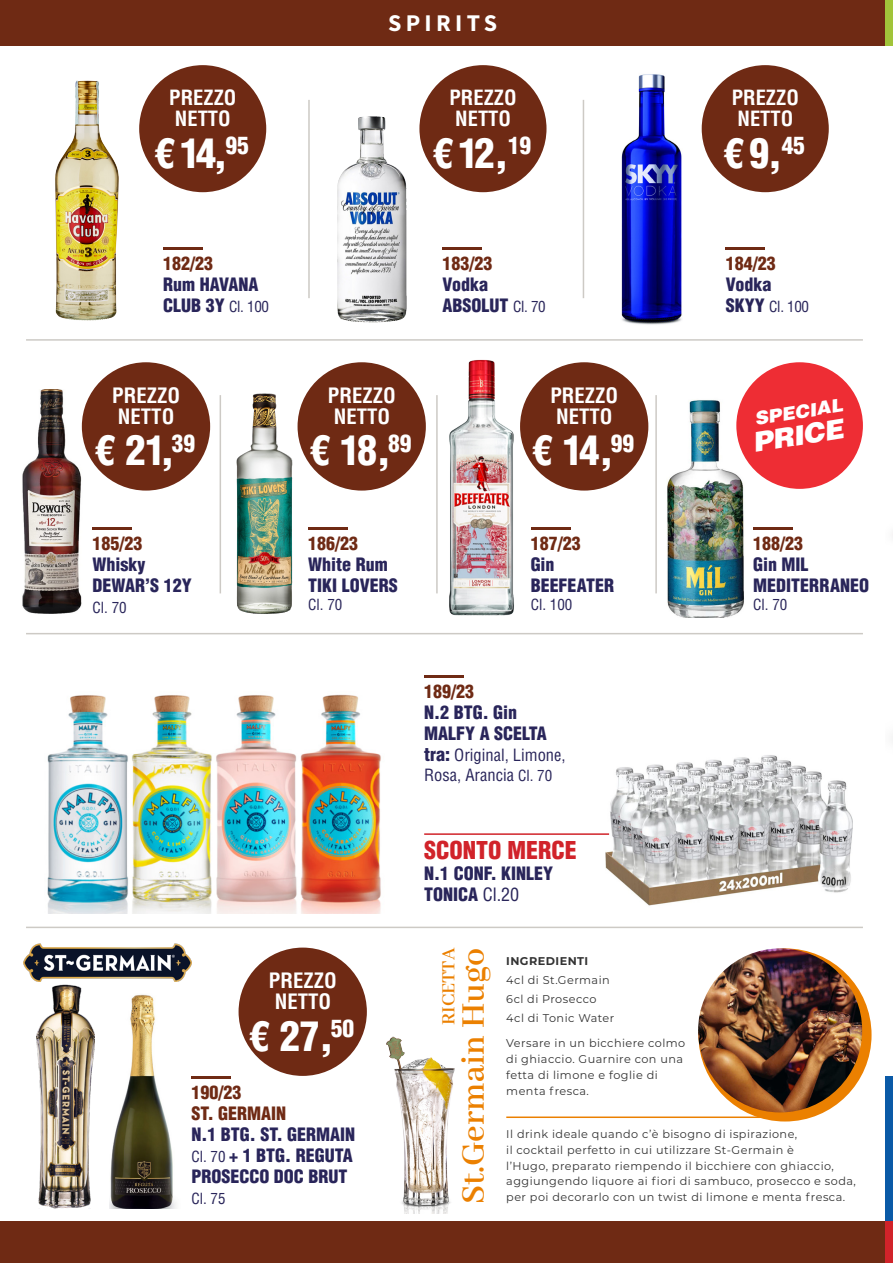
<style>
.page{position:relative;width:893px;height:1263px;background:#fff}
.page>*{position:absolute;margin:0;border:0;box-sizing:border-box;transform-origin:0 0}
.t1{font:900 condensed 40.2px "Helvetica LT Std";letter-spacing:-.08em;color:#fff}
.t2{font:600 35.85px "Abhaya Libre";color:#eb8000}
.t3{font:italic 900 27px "Helvetica LT Std";color:#fff}
.t4{font:900 condensed 24px "Helvetica LT Std";color:#d1232a}
.t5{font:700 24px "Source Sans Pro";letter-spacing:.18em;color:#fff}
.t6{font:700 condensed 20.7px/20.7px "Helvetica LT Std";color:#fff}
.t7{font:700 condensed 20.55px/20.5px "Helvetica LT Std";color:#fff}
.t8{font:600 20.25px "Abhaya Libre";color:#eb8000}
.t9{font:italic 900 18.15px "Helvetica LT Std";color:#fff}
.t10{font:900 condensed 18px/21px "Helvetica LT Std";color:#29255a}
.t11{font:900 condensed 18px/21px "Helvetica LT Std";color:#6f2a14}
.t12{font:condensed 16.5px/19.5px "Helvetica LT Std";color:#29255a}
.t13{font:condensed 15px "Helvetica LT Std";color:#29255a}
.t14{font:11.25px/15.9px "Montserrat";letter-spacing:.04em;color:#333}
.t15{font:700 11.25px "Montserrat";letter-spacing:.04em;color:#333}
.s1{font-weight:400;font-size:15px}
.s2{font-weight:900;font-size:18px}
.s3{font-size:15px}
.s4{font-weight:400}
</style>
<div class="page">
<hr style="left:506px;top:1116px;width:273px;height:2px;background:#eb8000">
<div style="left:698px;top:948px;width:173px;height:173px;background:#eb8000;border-radius:50%"></div>
<img style="left:605px;top:755px;width:247px;height:151px">
<img style="left:47px;top:694px;width:334px;height:220px">
<div style="left:0;top:0;width:885px;height:45px;background:#6f2a14"></div>
<div style="left:885px;top:0;width:8px;height:45px;background:#a1c43a"></div>
<hr style="left:220px;top:395px;width:1px;height:198px;background:#cdcac5">
<hr style="left:436px;top:395px;width:2px;height:198px;background:#cdcac5">
<hr style="left:655px;top:395px;width:2px;height:198px;background:#cdcac5">
<hr style="left:583px;top:100px;width:1px;height:198px;background:#cdcac5">
<hr style="left:308px;top:100px;width:2px;height:198px;background:#cdcac5">
<div style="left:885px;top:1076px;width:8px;height:146px;background:#0a5aa7"></div>
<div style="left:0;top:1222px;width:889px;height:41px;background:#6f2a14"></div>
<hr style="left:26px;top:339px;width:837px;height:2px;background:#cdcac5">
<hr style="left:26px;top:633px;width:837px;height:1px;background:#cdcac5">
<hr style="left:26px;top:927px;width:837px;height:1px;background:#cdcac5">
<div style="left:885px;top:1222px;width:8px;height:41px;background:#d1232a"></div>
<div style="left:139px;top:65px;width:127px;height:127px;background:#6f2a14;border-radius:50%"></div>
<div style="left:419px;top:65px;width:127px;height:127px;background:#6f2a14;border-radius:50%"></div>
<div style="left:702px;top:65px;width:127px;height:127px;background:#6f2a14;border-radius:50%"></div>
<hr style="left:163px;top:248px;width:40px;height:2px;background:#6f2a14">
<hr style="left:443px;top:248px;width:39px;height:2px;background:#6f2a14">
<hr style="left:726px;top:248px;width:39px;height:2px;background:#6f2a14">
<img style="left:55px;top:80px;width:64px;height:241px">
<img style="left:337px;top:116px;width:53px;height:206px">
<img style="left:621px;top:74px;width:61px;height:251px">
<hr style="left:93px;top:527px;width:39px;height:3px;background:#6f2a14">
<hr style="left:308px;top:527px;width:40px;height:3px;background:#6f2a14">
<hr style="left:531px;top:527px;width:39px;height:3px;background:#6f2a14">
<hr style="left:753px;top:527px;width:40px;height:3px;background:#6f2a14">
<img style="left:22px;top:390px;width:60px;height:224px">
<img style="left:236px;top:393px;width:57px;height:221px">
<div style="left:82px;top:362px;width:128px;height:129px;background:#6f2a14;border-radius:50%"></div>
<div style="left:298px;top:362px;width:128px;height:129px;background:#6f2a14;border-radius:50%"></div>
<div style="left:520px;top:362px;width:128px;height:129px;background:#6f2a14;border-radius:50%"></div>
<img style="left:449px;top:359px;width:65px;height:257px">
<img style="left:667px;top:395px;width:78px;height:222px">
<div style="left:736px;top:362px;width:127px;height:127px;background:#ee2d34;border-radius:50%"></div>
<img style="left:36px;top:984px;width:59px;height:225px">
<img style="left:110px;top:994px;width:66px;height:215px">
<hr style="left:191px;top:1076px;width:40px;height:3px;background:#6f2a14">
<div style="left:239px;top:947px;width:128px;height:129px;background:#6f2a14;border-radius:50%"></div>
<img style="left:386px;top:1036px;width:69px;height:177px">
<img style="left:24px;top:944px;width:167px;height:37px">
<hr style="left:424px;top:675px;width:40px;height:3px;background:#6f2a14">
<hr style="left:424px;top:833px;width:185px;height:2px;background:#d1232a">
<img style="left:698px;top:948px;width:164px;height:164px;border-radius:82px">
<h3 class="t7" style="left:169px;top:88px;width:69px">PREZZO<br>NETTO</h3>
<h1 class="t1" style="left:155px;top:127px;width:96px">€ 14,<sup>95</sup></h1>
<h3 class="t11" style="left:163px;top:253px;width:52px">182/23</h3>
<h3 class="t10" style="left:163px;top:274px;width:107px">Rum HAVANA<br>CLUB 3Y <span class="s1">Cl. 100</span></h3>
<h3 class="t6" style="left:112px;top:385px;width:69px">PREZZO<br>NETTO</h3>
<h1 class="t1" style="left:95px;top:425px;width:101px">€ 21,<sup>39</sup></h1>
<h3 class="t11" style="left:93px;top:533px;width:52px">185/23</h3>
<h3 class="t10" style="left:93px;top:554px;width:101px">Whisky<br>DEWAR’S 12Y</h3>
<h3 class="t13" style="left:93px;top:598px;width:36px">Cl. 70</h3>
<h3 class="t5" style="left:388px;top:8px;width:111px">SPIRITS</h3>
<h3 class="t7" style="left:450px;top:88px;width:69px">PREZZO<br>NETTO</h3>
<h1 class="t1" style="left:433px;top:127px;width:99px">€ 12,<sup>19</sup></h1>
<h3 class="t11" style="left:443px;top:253px;width:52px">183/23</h3>
<h3 class="t10" style="left:443px;top:274px;width:105px">Vodka<br>ABSOLUT <span class="s1">Cl. 70</span></h3>
<h3 class="t6" style="left:328px;top:385px;width:69px">PREZZO<br>NETTO</h3>
<h1 class="t1" style="left:310px;top:425px;width:103px">€ 18,<sup>89</sup></h1>
<h3 class="t11" style="left:308px;top:533px;width:52px">186/23</h3>
<h3 class="t10" style="left:308px;top:554px;width:91px">White Rum<br>TIKI LOVERS</h3>
<h3 class="t13" style="left:308px;top:595px;width:36px">Cl. 70</h3>
<h3 class="t6" style="left:550px;top:385px;width:69px">PREZZO<br>NETTO</h3>
<h1 class="t1" style="left:533px;top:425px;width:103px">€ 14,<sup>99</sup></h1>
<h3 class="t11" style="left:531px;top:533px;width:52px">187/23</h3>
<h3 class="t10" style="left:531px;top:554px;width:85px">Gin<br>BEEFEATER</h3>
<h3 class="t13" style="left:531px;top:595px;width:43px">Cl. 100</h3>
<h3 class="t11" style="left:424px;top:681px;width:52px">189/23</h3>
<h3 class="t10" style="left:424px;top:702px;width:124px">N.2 BTG. Gin<br>MALFY A SCELTA</h3>
<h3 class="t12" style="left:424px;top:745px;width:143px"><span class="s2">tra:</span> Original, Limone,<br>Rosa, Arancia <span class="s3">Cl. 70</span></h3>
<h3 class="t4" style="left:424px;top:835px;width:154px">SCONTO MERCE</h3>
<h3 class="t10" style="left:424px;top:862px;width:131px">N.1 CONF. KINLEY<br>TONICA <span class="s4">Cl.20</span></h3>
<h3 class="t7" style="left:732px;top:88px;width:69px">PREZZO<br>NETTO</h3>
<h1 class="t1" style="left:724px;top:127px;width:82px">€ 9,<sup>45</sup></h1>
<h3 class="t11" style="left:726px;top:253px;width:52px">184/23</h3>
<h3 class="t10" style="left:726px;top:274px;width:47px">Vodka</h3>
<h3 class="t13" style="left:726px;top:297px;width:85px"><span class="s2">SKYY</span> Cl. 100</h3>
<h3 class="t9" style="left:753px;top:407px;width:90px;rotate:-9deg">SPECIAL</h3>
<h3 class="t3" style="left:750px;top:425px;width:93px;rotate:-9deg">PRICE</h3>
<h3 class="t11" style="left:753px;top:533px;width:52px">188/23</h3>
<h3 class="t10" style="left:753px;top:554px;width:117px">Gin MIL<br>MEDITERRANEO</h3>
<h3 class="t13" style="left:753px;top:595px;width:36px">Cl. 70</h3>
<h3 class="t6" style="left:269px;top:970px;width:69px">PREZZO<br>NETTO</h3>
<h1 class="t1" style="left:250px;top:1010px;width:106px">€ 27,<sup>50</sup></h1>
<h3 class="t11" style="left:191px;top:1081px;width:96px">190/23<br>ST. GERMAIN</h3>
<h3 class="t10" style="left:191px;top:1123px;width:165px">N.1 BTG. ST. GERMAIN<br><span class="s1">Cl. 70</span> + 1 BTG. REGUTA<br>PROSECCO DOC BRUT</h3>
<h3 class="t13" style="left:191px;top:1189px;width:36px">Cl. 75</h3>
<h3 class="t8" style="left:438px;top:1025px;width:78px;rotate:-90deg">RICETTA</h3>
<h2 class="t2" style="left:454px;top:1204px;width:257px;rotate:-90deg">St.Germain Hugo</h2>
<p class="t15" style="left:506px;top:953px;width:84px">INGREDIENTI</p>
<p class="t14" style="left:506px;top:970px;width:110px;line-height:18.9px">4cl di St.Germain<br>6cl di Prosecco<br>4cl di Tonic Water</p>
<p class="t14" style="left:506px;top:1034px;width:181px">Versare in un bicchiere colmo di ghiaccio. Guarnire con una fetta di limone e foglie di menta fresca.</p>
<p class="t14" style="left:506px;top:1125px;width:351px">Il drink ideale quando c’è bisogno di ispirazione,<br>il cocktail perfetto in cui utilizzare St-Germain è<br>l’Hugo, preparato riempendo il bicchiere con ghiaccio, aggiungendo liquore ai fiori di sambuco, prosecco e soda, per poi decorarlo con un twist di limone e menta fresca.</p>
</div>
